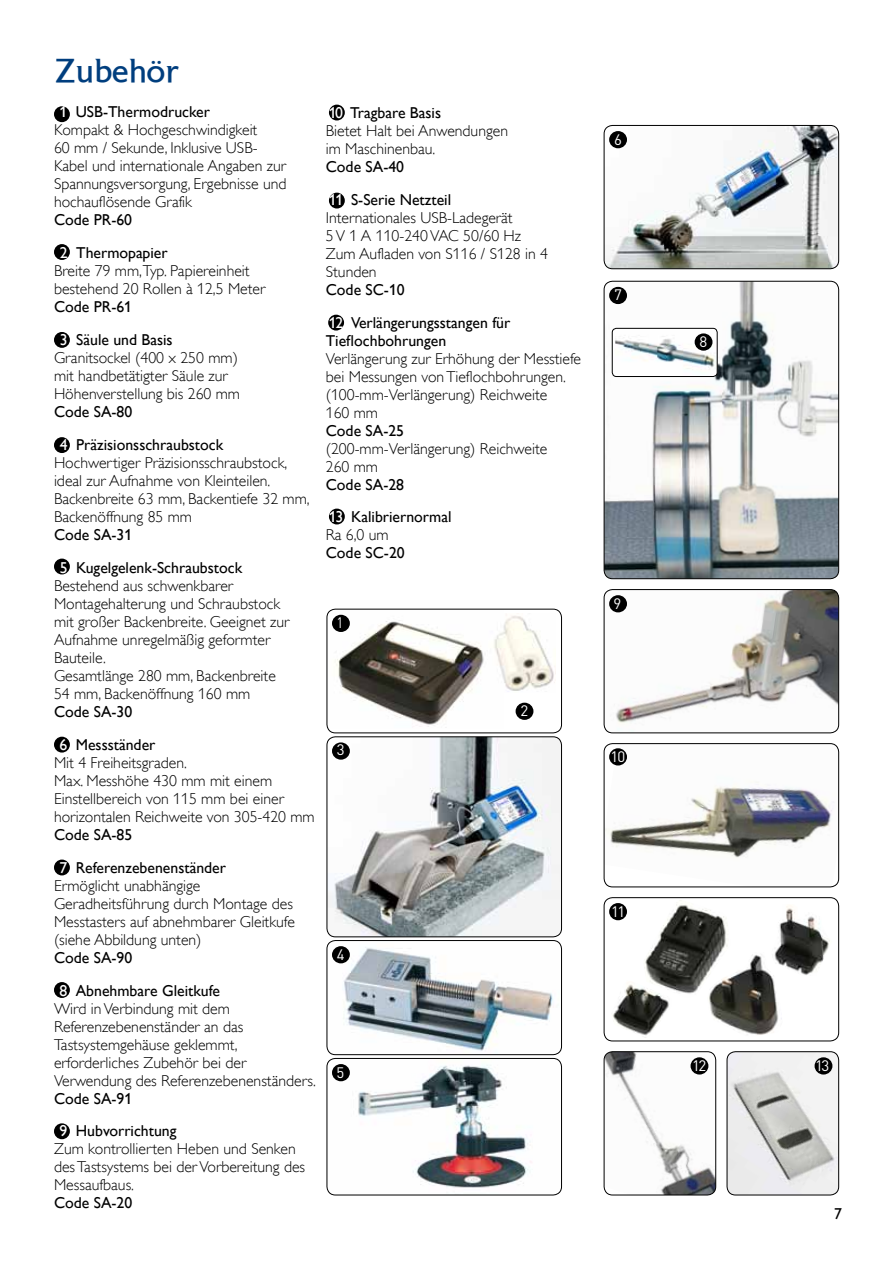
<style>
.page{position:relative;width:893px;height:1263px;background:#fff}
.page>*{position:absolute;margin:0;border:0;box-sizing:border-box;transform-origin:0 0}
.t1{font:33px "Astoria Roman";color:#003e7e}
.t2{font:300 15.75px/18px "Gill Alt One";color:#000}
.t3{font:15.75px/32.8px "Gill Alt One";color:#000}
.t4{font:15px "DIN";letter-spacing:-.1em;color:#fff}
.t5{font:15px "DIN";letter-spacing:-.1em;color:#fff;scale:.8 1}
.s1{font-weight:400;color:#fff}
.s2{font-weight:400}
.s3{color:#fff}
</style>
<div class="page">
<img style="left:727px;top:1052px;width:112px;height:143px">
<div style="left:727px;top:1051px;width:112px;height:144px;border:1px solid #000;border-radius:9px"></div>
<div style="left:815px;top:1057px;width:17px;height:17px;background:#000;border-radius:50%"></div>
<img style="left:604px;top:125px;width:235px;height:144px">
<div style="left:604px;top:125px;width:235px;height:144px;border:1px solid #000;border-radius:9px"></div>
<img style="left:604px;top:281px;width:235px;height:298px">
<div style="left:604px;top:281px;width:235px;height:298px;border:1px solid #000;border-radius:9px"></div>
<img style="left:604px;top:590px;width:235px;height:143px">
<div style="left:604px;top:589px;width:235px;height:144px;border:1px solid #000;border-radius:9px"></div>
<img style="left:327px;top:609px;width:157px;height:120px">
<div style="left:327px;top:609px;width:235px;height:124px;border:1px solid #000;border-radius:9px"></div>
<img style="left:604px;top:744px;width:235px;height:143px">
<div style="left:604px;top:743px;width:235px;height:144px;border:1px solid #000;border-radius:9px"></div>
<img style="left:327px;top:737px;width:234px;height:200px">
<div style="left:327px;top:736px;width:235px;height:201px;border:1px solid #000;border-radius:9px"></div>
<div style="left:604px;top:897px;width:235px;height:144px;border:1px solid #000;border-radius:9px"></div>
<img style="left:327px;top:940px;width:234px;height:115px">
<div style="left:327px;top:940px;width:235px;height:115px;border:1px solid #000;border-radius:9px"></div>
<img style="left:604px;top:1052px;width:112px;height:143px">
<div style="left:604px;top:1051px;width:112px;height:144px;border:1px solid #000;border-radius:9px"></div>
<img style="left:327px;top:1058px;width:234px;height:137px">
<div style="left:327px;top:1058px;width:235px;height:137px;border:1px solid #000;border-radius:9px"></div>
<div style="left:329px;top:105px;width:16px;height:15px;background:#000;border-radius:50%"></div>
<div style="left:329px;top:193px;width:16px;height:15px;background:#000;border-radius:50%"></div>
<div style="left:328px;top:315px;width:16px;height:16px;background:#000;border-radius:50%"></div>
<div style="left:329px;top:509px;width:16px;height:15px;background:#000;border-radius:50%"></div>
<div style="left:54px;top:106px;width:16px;height:16px;background:#000;border-radius:50%"></div>
<div style="left:54px;top:244px;width:16px;height:16px;background:#000;border-radius:50%"></div>
<div style="left:54px;top:332px;width:16px;height:16px;background:#000;border-radius:50%"></div>
<div style="left:54px;top:437px;width:16px;height:16px;background:#000;border-radius:50%"></div>
<div style="left:54px;top:559px;width:16px;height:15px;background:#000;border-radius:50%"></div>
<div style="left:54px;top:737px;width:16px;height:15px;background:#000;border-radius:50%"></div>
<div style="left:54px;top:859px;width:16px;height:16px;background:#000;border-radius:50%"></div>
<div style="left:54px;top:982px;width:16px;height:16px;background:#000;border-radius:50%"></div>
<div style="left:54px;top:1123px;width:16px;height:16px;background:#000;border-radius:50%"></div>
<div style="left:609px;top:131px;width:18px;height:17px;background:#000;border-radius:50%"></div>
<div style="left:609px;top:287px;width:18px;height:17px;background:#000;border-radius:50%"></div>
<div style="left:609px;top:595px;width:18px;height:17px;background:#000;border-radius:50%"></div>
<div style="left:609px;top:748px;width:18px;height:17px;background:#000;border-radius:50%"></div>
<div style="left:332px;top:615px;width:18px;height:17px;background:#000;border-radius:50%"></div>
<div style="left:609px;top:903px;width:18px;height:17px;background:#000;border-radius:50%"></div>
<div style="left:332px;top:742px;width:18px;height:18px;background:#000;border-radius:50%"></div>
<div style="left:332px;top:946px;width:18px;height:17px;background:#000;border-radius:50%"></div>
<div style="left:690px;top:1057px;width:18px;height:17px;background:#000;border-radius:50%"></div>
<div style="left:332px;top:1064px;width:18px;height:17px;background:#000;border-radius:50%"></div>
<img style="left:494px;top:615px;width:61px;height:76px">
<div style="left:516px;top:703px;width:17px;height:17px;background:#000;border-radius:50%"></div>
<img style="left:615px;top:328px;width:102px;height:47px">
<div style="left:612px;top:328px;width:106px;height:49px;border:1px solid #000;border-radius:4px"></div>
<div style="left:695px;top:333px;width:17px;height:18px;background:#000;border-radius:50%"></div>
<img style="left:644px;top:900px;width:84px;height:94px">
<img style="left:775px;top:905px;width:55px;height:70px">
<img style="left:612px;top:980px;width:60px;height:58px">
<img style="left:707px;top:952px;width:75px;height:83px">
<h1 class="t1" style="left:56px;top:53px;width:125px">Zubehör</h1>
<p class="t2" style="left:54px;top:103px;width:234px;text-indent:6px"><span class="s1">1</span> <span class="s2">USB-Thermodrucker<br></span>Kompakt &amp; Hochgeschwindigkeit<br>60 mm / Sekunde, Inklusive USB-<br>Kabel und internationale Angaben zur<br>Spannungsversorgung, Ergebnisse und hochauflösende Grafik</p>
<p class="t3" style="left:60px;top:203px;width:109px;text-indent:-6px">Code PR-60<br><span class="s3">2</span> Thermopapier</p>
<p class="t2" style="left:54px;top:262px;width:213px">Breite 79 mm,Typ. Papiereinheit bestehend 20 Rollen à 12,5 Meter</p>
<p class="t3" style="left:60px;top:290px;width:114px;text-indent:-6px">Code PR-61<br><span class="s3">3</span> Säule und Basis</p>
<p class="t2" style="left:54px;top:349px;width:188px">Granitsockel (400 x 250 mm) mit handbetätigter Säule zur<br>Höhenverstellung bis 260 mm</p>
<p class="t3" style="left:60px;top:395px;width:165px;text-indent:-6px">Code SA-80<br><span class="s3">4</span> Präzisionsschraubstock</p>
<p class="t2" style="left:54px;top:453px;width:257px">Hochwertiger Präzisionsschraubstock, ideal zur Aufnahme von Kleinteilen.<br>Backenbreite 63 mm, Backentiefe 32 mm, Backenöffnung 85 mm</p>
<p class="t3" style="left:60px;top:518px;width:184px;text-indent:-6px">Code SA-31<br><span class="s3">5</span> Kugelgelenk-Schraubstock</p>
<p class="t2" style="left:54px;top:576px;width:237px">Bestehend aus schwenkbarer<br>Montagehalterung und Schraubstock mit großer Backenbreite. Geeignet zur<br>Aufnahme unregelmäßig geformter<br>Bauteile.<br>Gesamtlänge 280 mm, Backenbreite<br>54 mm, Backenöffnung 160 mm</p>
<p class="t3" style="left:60px;top:695px;width:97px;text-indent:-6px">Code SA-30<br><span class="s3">6</span> Messständer</p>
<p class="t2" style="left:54px;top:753px;width:262px">Mit 4 Freiheitsgraden.<br>Max. Messhöhe 430 mm mit einem<br>Einstellbereich von 115 mm bei einer horizontalen Reichweite von 305-420 mm</p>
<p class="t3" style="left:60px;top:818px;width:168px;text-indent:-6px">Code SA-85<br><span class="s3">7</span> Referenzebenenständer</p>
<p class="t2" style="left:54px;top:876px;width:242px">Ermöglicht unabhängige<br>Geradheitsführung durch Montage des<br>Messtasters auf abnehmbarer Gleitkufe (siehe Abbildung unten)</p>
<p class="t3" style="left:60px;top:941px;width:162px;text-indent:-6px">Code SA-90<br><span class="s3">8</span> Abnehmbare Gleitkufe</p>
<p class="t2" style="left:54px;top:999px;width:263px">Wird in Verbindung mit dem<br>Referenzebenenständer an das<br>Tastsystemgehäuse geklemmt, erforderliches Zubehör bei der<br>Verwendung des Referenzebenenständers.</p>
<p class="t3" style="left:60px;top:1082px;width:119px;text-indent:-6px">Code SA-91<br><span class="s3">9</span> Hubvorrichtung</p>
<p class="t2" style="left:54px;top:1140px;width:253px">Zum kontrollierten Heben und Senken des Tastsystems bei der Vorbereitung des<br>Messaufbaus.</p>
<p class="t3" style="left:54px;top:1186px;width:80px">Code SA-20</p>
<p class="t2" style="left:326px;top:103px;width:184px"><span class="s1">10</span> <span class="s2">Tragbare Basis<br></span>Bietet Halt bei Anwendungen im Maschinenbau.</p>
<p class="t3" style="left:326px;top:150px;width:127px">Code SA-40<br><span class="s3">11</span> S-Serie Netzteil</p>
<p class="t2" style="left:326px;top:208px;width:224px">Internationales USB-Ladegerät<br>5V 1 A 110-240VAC 50/60 Hz<br>Zum Aufladen von S116 / S128 in 4<br>Stunden</p>
<p class="t3" style="left:326px;top:273px;width:186px">Code SC-10<br><span class="s3">12</span> Verlängerungsstangen für</p>
<p class="t3" style="left:326px;top:324px;width:122px">Tieflochbohrungen</p>
<p class="t2" style="left:326px;top:349px;width:257px">Verlängerung zur Erhöhung der Messtiefe bei Messungen von Tieflochbohrungen. (100-mm-Verlängerung) Reichweite<br>160 mm</p>
<p class="t3" style="left:326px;top:414px;width:80px">Code SA-25</p>
<p class="t2" style="left:326px;top:439px;width:223px">(200-mm-Verlängerung) Reichweite<br>260 mm</p>
<p class="t3" style="left:326px;top:468px;width:127px">Code SA-28<br><span class="s3">13</span> Kalibriernormal</p>
<p class="t2" style="left:326px;top:526px;width:64px">Ra 6,0 um</p>
<p class="t3" style="left:326px;top:537px;width:81px">Code SC-20</p>
<p class="t5" style="left:337px;top:613px;width:9px">1</p>
<p class="t4" style="left:337px;top:741px;width:9px">3</p>
<p class="t4" style="left:337px;top:945px;width:9px">4</p>
<p class="t4" style="left:336px;top:1063px;width:9px">5</p>
<p class="t4" style="left:520px;top:701px;width:9px">2</p>
<p class="t4" style="left:614px;top:130px;width:9px">6</p>
<p class="t4" style="left:614px;top:286px;width:9px">7</p>
<p class="t4" style="left:614px;top:594px;width:9px">9</p>
<p class="t4" style="left:611px;top:747px;width:16px">10</p>
<p class="t4" style="left:611px;top:902px;width:16px">11</p>
<p class="t4" style="left:699px;top:332px;width:9px">8</p>
<p class="t4" style="left:692px;top:1056px;width:16px">12</p>
<p class="t4" style="left:815px;top:1056px;width:16px">13</p>
<p class="t3" style="left:834px;top:1197px;width:9px">7</p>
</div>
